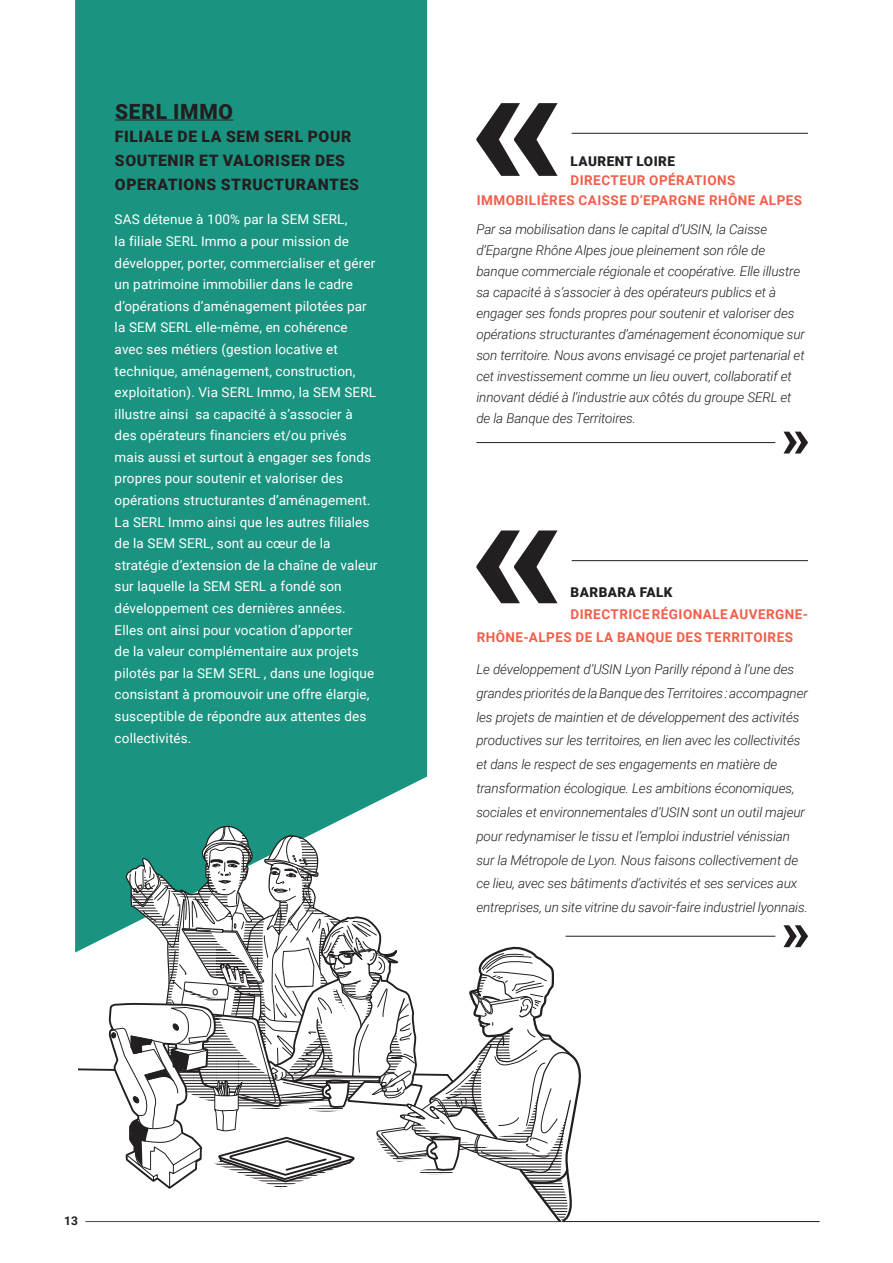
<style>
.page{position:relative;width:893px;height:1263px;background:#fff}
.page>*{position:absolute;margin:0;border:0;box-sizing:border-box;transform-origin:0 0}
.t1{font:900 21px "Roboto";letter-spacing:.035em;color:#231f20}
.t2{font:900 15.75px/23.9px "Roboto";letter-spacing:.035em;color:#231f20}
.t3{font:italic 300 13.5px/23.9px "Roboto";letter-spacing:-.01em;color:#231f20}
.t4{font:13.5px/21.6px "Roboto";letter-spacing:.01em;color:#fff}
.t5{font:700 13.5px "Roboto";letter-spacing:.035em;color:#f15e4a}
.t6{font:900 13.5px "Roboto";letter-spacing:.035em;color:#231f20}
.t7{font:700 12px "Roboto";color:#231f20}
</style>
<div class="page">
<hr style="left:85px;top:1221px;width:735px;height:1px;background:#231f20">
<div style="left:75px;top:0;width:352px;height:952px;background:#1a9480"></div>
<hr style="left:115px;top:120px;width:118px;height:1px;background:#231f20">
<hr style="left:572px;top:133px;width:236px;height:1px;background:#231f20">
<hr style="left:572px;top:560px;width:236px;height:1px;background:#231f20">
<svg style="left:476px;top:103px;width:82px;height:73px"></svg>
<svg style="left:476px;top:530px;width:82px;height:73px"></svg>
<hr style="left:476px;top:442px;width:299px;height:1px;background:#231f20">
<hr style="left:566px;top:936px;width:209px;height:1px;background:#231f20">
<svg style="left:783px;top:432px;width:25px;height:21px"></svg>
<svg style="left:783px;top:925px;width:25px;height:22px"></svg>
<svg style="left:108px;top:825px;width:476px;height:396px"></svg>
<p class="t1" style="left:115px;top:96px;width:120px">SERL IMMO</p>
<p class="t2" style="left:115px;top:124px;width:246px">FILIALE DE LA SEM SERL POUR<br>SOUTENIR ET VALORISER DES<br>OPERATIONS STRUCTURANTES</p>
<p class="t4" style="left:115px;top:208px;width:264px">SAS détenue à 100% par la SEM SERL,<br>la filiale SERL Immo a pour mission de développer, porter, commercialiser et gérer un patrimoine immobilier dans le cadre d’opérations d’aménagement pilotées par la SEM SERL elle-même, en cohérence avec ses métiers (gestion locative et technique, aménagement, construction, exploitation). Via SERL Immo, la SEM SERL illustre ainsi sa capacité à s’associer à des opérateurs financiers et/ou privés mais aussi et surtout à engager ses fonds propres pour soutenir et valoriser des opérations structurantes d’aménagement.<br>La SERL Immo ainsi que les autres filiales de la SEM SERL, sont au cœur de la stratégie d’extension de la chaîne de valeur sur laquelle la SEM SERL a fondé son développement ces dernières années.<br>Elles ont ainsi pour vocation d’apporter<br>de la valeur complémentaire aux projets pilotés par la SEM SERL , dans une logique consistant à promouvoir une offre élargie, susceptible de répondre aux attentes des collectivités.</p>
<p class="t6" style="left:571px;top:151px;width:106px">LAURENT LOIRE</p>
<p class="t5" style="left:571px;top:171px;width:166px">DIRECTEUR OPÉRATIONS</p>
<p class="t5" style="left:477px;top:190px;width:327px">IMMOBILIÈRES CAISSE D’EPARGNE RHÔNE ALPES</p>
<p class="t3" style="left:476px;top:218px;width:330px;line-height:21px">Par sa mobilisation dans le capital d’USIN, la Caisse d’Epargne Rhône Alpes joue pleinement son rôle de banque commerciale régionale et coopérative. Elle illustre sa capacité à s’associer à des opérateurs publics et à engager ses fonds propres pour soutenir et valoriser des opérations structurantes d’aménagement économique sur son territoire. Nous avons envisagé ce projet partenarial et cet investissement comme un lieu ouvert, collaboratif et innovant dédié à l’industrie aux côtés du groupe SERL et de la Banque des Territoires.</p>
<p class="t6" style="left:571px;top:583px;width:103px">BARBARA FALK</p>
<p class="t5" style="left:571px;top:605px;width:239px">DIRECTRICE RÉGIONALE AUVERGNE-</p>
<p class="t5" style="left:477px;top:627px;width:318px">RHÔNE-ALPES DE LA BANQUE DES TERRITOIRES</p>
<p class="t3" style="left:476px;top:657px;width:333px">Le développement d’USIN Lyon Parilly répond à l’une des grandes priorités de la Banque des Territoires : accompagner les projets de maintien et de développement des activités productives sur les territoires, en lien avec les collectivités et dans le respect de ses engagements en matière de transformation écologique. Les ambitions économiques, sociales et environnementales d’USIN sont un outil majeur pour redynamiser le tissu et l’emploi industriel vénissian sur la Métropole de Lyon. Nous faisons collectivement de ce lieu, avec ses bâtiments d’activités et ses services aux entreprises, un site vitrine du savoir-faire industriel lyonnais.</p>
<p class="t7" style="left:64px;top:1213px;width:15px">13</p>
</div>
